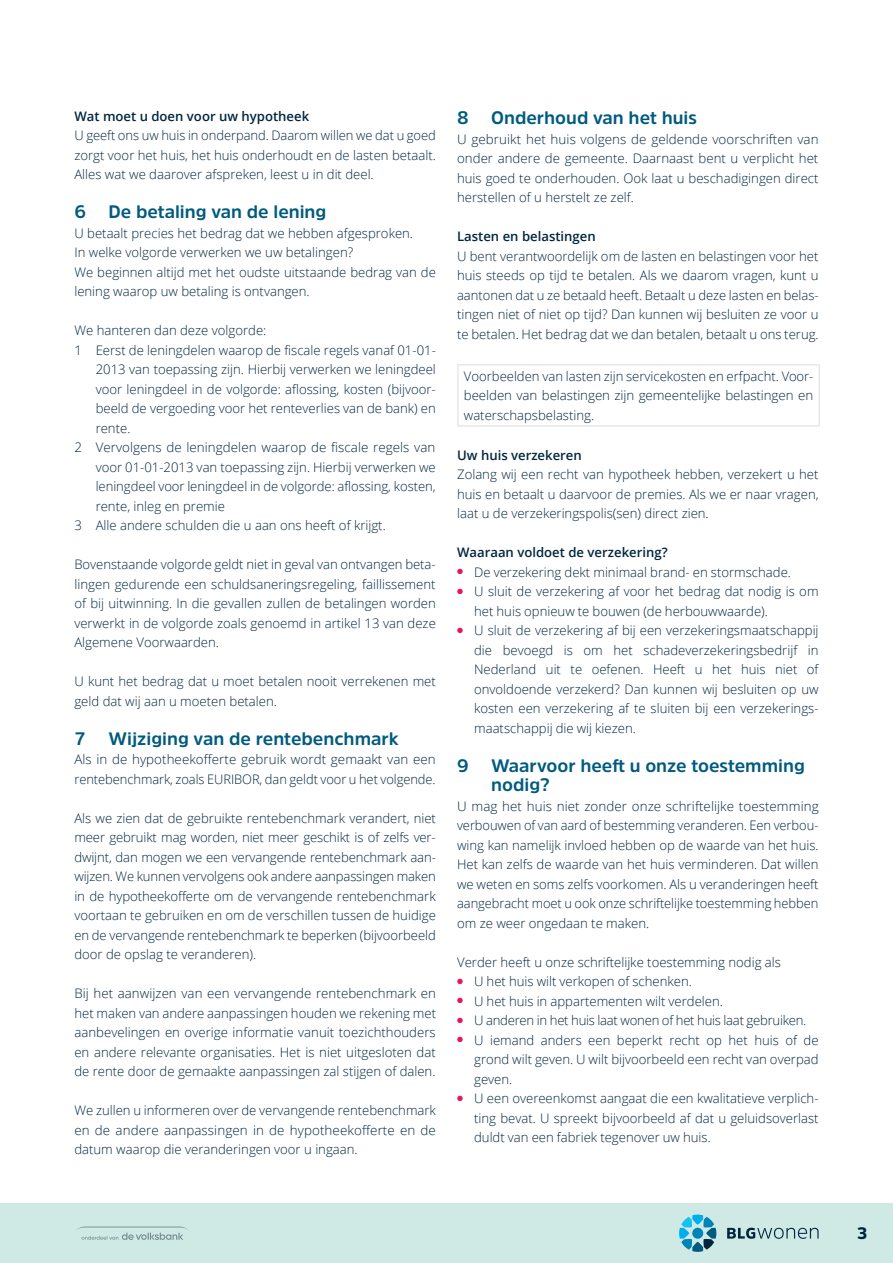
<style>
.page{position:relative;width:893px;height:1263px;background:#fff}
.page>*{position:absolute;margin:0;border:0;box-sizing:border-box;transform-origin:0 0}
.t1{font:700 18px/19.5px "Amsi Pro";color:#005b7f}
.t2{font:900 16.5px "Amsi Pro";color:#00263f}
.t3{font:300 13.2px/19.5px "Open Sans";color:#00263f;text-align:justify}
.t4{font:600 13.2px "Open Sans";color:#00263f}
.t5{font:300 13.2px "Open Sans";letter-spacing:-.02em;color:#00263f}
</style>
<div class="page">
<div style="left:0;top:1203px;width:893px;height:60px;background:#cfeae4"></div>
<svg style="left:77px;top:1226px;width:112px;height:14px"></svg>
<svg style="left:727px;top:1228px;width:92px;height:11px"></svg>
<svg style="left:679px;top:1214px;width:37px;height:38px"></svg>
<hr style="left:457px;top:364px;width:363px;height:2px;background:#e6e7e9">
<hr style="left:457px;top:366px;width:2px;height:59px;background:#e6e7e9">
<hr style="left:819px;top:366px;width:1px;height:59px;background:#e6e7e9">
<hr style="left:457px;top:425px;width:363px;height:2px;background:#e6e7e9">
<p class="t4" style="left:74px;top:107px;width:236px">Wat moet u doen voor uw hypotheek</p>
<p class="t3" style="left:74px;top:125px;width:363px">U geeft ons uw huis in onderpand. Daarom willen we dat u goed zorgt voor het huis, het huis onderhoudt en de lasten betaalt.<br>Alles wat we daarover afspreken, leest u in dit deel.</p>
<h1 class="t1" style="left:74px;top:202px;width:254px">6 De betaling van de lening</h1>
<p class="t3" style="left:74px;top:223px;width:363px;text-align:left">U betaalt precies het bedrag dat we hebben afgesproken.<br>In welke volgorde verwerken we uw betalingen?<br>We beginnen altijd met het oudste uitstaande bedrag van de lening waarop uw betaling is ontvangen.</p>
<p class="t3" style="left:74px;top:320px;width:193px">We hanteren dan deze volgorde:</p>
<p class="t3" style="left:74px;top:340px;width:363px">1 Eerst de leningdelen waarop de fiscale regels vanaf 01-01-</p>
<p class="t3" style="left:96px;top:359px;width:342px">2013 van toepassing zijn. Hierbij verwerken we leningdeel</p>
<p class="t3" style="left:96px;top:379px;width:342px">voor leningdeel in de volgorde: aflossing, kosten (bijvoor-</p>
<p class="t3" style="left:96px;top:398px;width:342px">beeld de vergoeding voor het renteverlies van de bank) en</p>
<p class="t3" style="left:96px;top:418px;width:36px">rente.</p>
<p class="t3" style="left:74px;top:437px;width:362px">2 Vervolgens de leningdelen waarop de fiscale regels van</p>
<p class="t3" style="left:96px;top:457px;width:342px">voor 01-01-2013 van toepassing zijn. Hierbij verwerken we</p>
<p class="t3" style="left:96px;top:476px;width:341px">leningdeel voor leningdeel in de volgorde: aflossing, kosten,</p>
<p class="t3" style="left:96px;top:496px;width:131px">rente, inleg en premie</p>
<p class="t3" style="left:74px;top:515px;width:313px">3 Alle andere schulden die u aan ons heeft of krijgt.</p>
<p class="t3" style="left:74px;top:554px;width:363px">Bovenstaande volgorde geldt niet in geval van ontvangen beta&shy;lingen gedurende een schuldsaneringsregeling, faillissement of bij uitwinning. In die gevallen zullen de betalingen worden verwerkt in de volgorde zoals genoemd in artikel 13 van deze Algemene Voorwaarden.</p>
<p class="t3" style="left:74px;top:671px;width:363px">U kunt het bedrag dat u moet betalen nooit verrekenen met geld dat wij aan u moeten betalen.</p>
<h1 class="t1" style="left:74px;top:728px;width:326px">7 Wijziging van de rentebenchmark</h1>
<p class="t3" style="left:74px;top:749px;width:363px">Als in de hypotheekofferte gebruik wordt gemaakt van een rentebenchmark, zoals EURIBOR, dan geldt voor u het volgende.</p>
<p class="t3" style="left:74px;top:808px;width:363px">Als we zien dat de gebruikte rentebenchmark verandert, niet meer gebruikt mag worden, niet meer geschikt is of zelfs ver&shy;dwijnt, dan mogen we een vervangende rentebenchmark aan&shy;wijzen. We kunnen vervolgens ook andere aanpassingen maken in de hypotheekofferte om de vervangende rentebenchmark voortaan te gebruiken en om de verschillen tussen de huidige en de vervangende rentebenchmark te beperken (bijvoorbeeld door de opslag te veranderen).</p>
<p class="t3" style="left:74px;top:983px;width:363px">Bij het aanwijzen van een vervangende rentebenchmark en het maken van andere aanpassingen houden we rekening met aanbevelingen en overige informatie vanuit toezichthouders en andere relevante organisaties. Het is niet uitgesloten dat de rente door de gemaakte aanpassingen zal stijgen of dalen.</p>
<p class="t3" style="left:74px;top:1100px;width:363px">We zullen u informeren over de vervangende rentebenchmark en de andere aanpassingen in de hypotheekofferte en de datum waarop die veranderingen voor u ingaan.</p>
<h1 class="t1" style="left:457px;top:108px;width:241px">8 Onderhoud van het huis</h1>
<p class="t3" style="left:457px;top:129px;width:363px">U gebruikt het huis volgens de geldende voorschriften van onder andere de gemeente. Daarnaast bent u verplicht het huis goed te onderhouden. Ook laat u beschadigingen direct herstellen of u herstelt ze zelf.</p>
<p class="t4" style="left:457px;top:227px;width:140px">Lasten en belastingen</p>
<p class="t3" style="left:457px;top:246px;width:363px">U bent verantwoordelijk om de lasten en belastingen voor het huis steeds op tijd te betalen. Als we daarom vragen, kunt u aantonen dat u ze betaald heeft. Betaalt u deze lasten en belas&shy;tingen niet of niet op tijd? Dan kunnen wij besluiten ze voor u te betalen. Het bedrag dat we dan betalen, betaalt u ons terug.</p>
<p class="t3" style="left:464px;top:366px;width:351px">Voorbeelden van lasten zijn servicekosten en erfpacht. Voor&shy;beelden van belastingen zijn gemeentelijke belastingen en waterschapsbelasting.</p>
<p class="t4" style="left:457px;top:446px;width:126px">Uw huis verzekeren</p>
<p class="t3" style="left:457px;top:464px;width:363px">Zolang wij een recht van hypotheek hebben, verzekert u het huis en betaalt u daarvoor de premies. Als we er naar vragen, laat u de verzekeringspolis(sen) direct zien.</p>
<p class="t4" style="left:457px;top:543px;width:212px">Waaraan voldoet de verzekering?</p>
<p class="t3" style="left:457px;top:562px;width:335px"><sup>●</sup> De verzekering dekt minimaal brand- en stormschade.</p>
<p class="t3" style="left:474px;top:581px;width:346px;text-indent:-17px"><sup>●</sup> U sluit de verzekering af voor het bedrag dat nodig is om het huis opnieuw te bouwen (de herbouwwaarde).</p>
<p class="t3" style="left:474px;top:620px;width:346px;text-indent:-17px"><sup>●</sup> U sluit de verzekering af bij een verzekeringsmaatschappij die bevoegd is om het schadeverzekeringsbedrijf in Nederland uit te oefenen. Heeft u het huis niet of onvoldoende verzekerd? Dan kunnen wij besluiten op uw kosten een verzekering af te sluiten bij een verzekerings&shy;maatschappij die wij kiezen.</p>
<h1 class="t1" style="left:491px;top:755px;width:315px;text-indent:-34px">9 Waarvoor heeft u onze toestemming nodig?</h1>
<p class="t3" style="left:457px;top:796px;width:363px">U mag het huis niet zonder onze schriftelijke toestemming verbouwen of van aard of bestemming veranderen. Een verbou&shy;wing kan namelijk invloed hebben op de waarde van het huis.<br>Het kan zelfs de waarde van het huis verminderen. Dat willen we weten en soms zelfs voorkomen. Als u veranderingen heeft aangebracht moet u ook onze schriftelijke toestemming hebben om ze weer ongedaan te maken.</p>
<p class="t3" style="left:457px;top:952px;width:325px">Verder heeft u onze schriftelijke toestemming nodig als</p>
<p class="t3" style="left:457px;top:971px;width:236px"><sup>●</sup> U het huis wilt verkopen of schenken.</p>
<p class="t3" style="left:457px;top:991px;width:267px"><sup>●</sup> U het huis in appartementen wilt verdelen.</p>
<p class="t5" style="left:457px;top:1011px;width:351px"><sup>●</sup> U anderen in het huis laat wonen of het huis laat gebruiken.</p>
<p class="t3" style="left:474px;top:1030px;width:346px;text-indent:-17px"><sup>●</sup> U iemand anders een beperkt recht op het huis of de grond wilt geven. U wilt bijvoorbeeld een recht van overpad geven.</p>
<p class="t3" style="left:474px;top:1088px;width:346px;text-indent:-17px"><sup>●</sup> U een overeenkomst aangaat die een kwalitatieve verplich&shy;ting bevat. U spreekt bijvoorbeeld af dat u geluidsoverlast duldt van een fabriek tegenover uw huis.</p>
<p class="t2" style="left:858px;top:1222px;width:11px">3</p>
</div>
